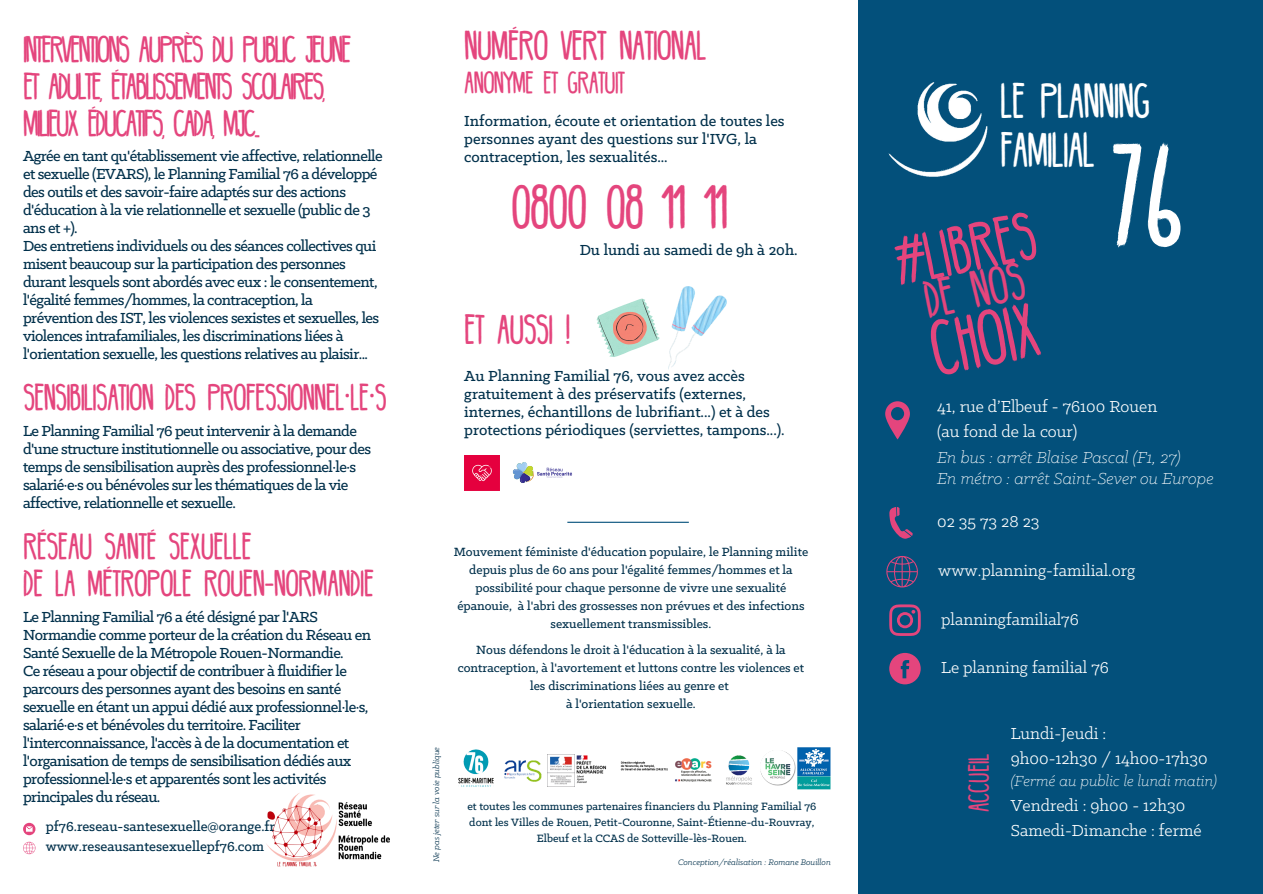
<style>
.page{position:relative;width:1263px;height:894px;background:#fff}
.page>*{position:absolute;margin:0;border:0;box-sizing:border-box;transform-origin:0 0}
.t1{font:105px "BELLABOO";color:#fff}
.t2{font:56.25px "BELLABOO";color:#e4457d}
.t3{font:48.75px "BELLABOO";color:#e4457d}
.t4{font:45px "BELLABOO";letter-spacing:-.03em;color:#e4457d}
.t5{font:38.25px "BELLABOO";color:#e4457d}
.t6{font:35.55px/49.5px "BELLABOO";letter-spacing:-.03em;color:#fff}
.t7{font:30px "BELLABOO";letter-spacing:-.03em;color:#e4457d}
.t8{font:27px/37px "BELLABOO";letter-spacing:-.08em;color:#e4457d}
.t9{font:27px/37px "BELLABOO";letter-spacing:-.025em;color:#e4457d}
.t10{font:27px "BELLABOO";letter-spacing:-.035em;color:#e4457d}
.t11{font:22.5px "BELLABOO";letter-spacing:-.03em;color:#e4457d}
.t12{font:21px "BELLABOO";color:#e4457d}
.t13{font:18px/24.8px "Klinic Slab";color:#fff}
.t14{font:italic 300 18px/21.1px "Klinic Slab";color:#fff}
.t15{font:500 16.5px/18px "Klinic Slab";letter-spacing:-.035em;color:#00304b}
.t16{font:500 16.5px/18px "Klinic Slab";color:#00304b}
.t17{font:italic 300 16.5px "Klinic Slab";color:#fff}
.t18{font:500 15px/20.2px "Klinic Slab";color:#00304b}
.t19{font:500 13.5px/18px "Klinic Slab";color:#00304b;text-align:center}
.t20{font:500 12px/16px "Klinic Slab";color:#00304b;text-align:center}
.t21{font:italic 9px "Klinic Slab";color:#00304b}
.s1{font-family:"Noto Sans"}
</style>
<div class="page">
<div style="left:858px;top:0;width:405px;height:893px;background:#03507b"></div>
<img style="left:888px;top:82px;width:100px;height:95px">
<svg style="left:23px;top:822px;width:12px;height:13px"></svg>
<svg style="left:23px;top:841px;width:12px;height:12px"></svg>
<svg style="left:889px;top:507px;width:24px;height:32px"></svg>
<svg style="left:885px;top:401px;width:25px;height:38px"></svg>
<svg style="left:889px;top:604px;width:32px;height:31px"></svg>
<svg style="left:886px;top:556px;width:32px;height:31px"></svg>
<img style="left:464px;top:455px;width:35px;height:35px">
<svg style="left:513px;top:462px;width:59px;height:21px"></svg>
<svg style="left:597px;top:298px;width:63px;height:59px"></svg>
<img style="left:668px;top:286px;width:59px;height:83px">
<svg style="left:889px;top:652px;width:32px;height:32px"></svg>
<img style="left:458px;top:749px;width:36px;height:38px">
<img style="left:726px;top:755px;width:26px;height:30px">
<img style="left:504px;top:760px;width:38px;height:22px">
<img style="left:675px;top:758px;width:37px;height:24px">
<img style="left:798px;top:747px;width:32px;height:42px">
<img style="left:576px;top:755px;width:91px;height:28px">
<img style="left:547px;top:754px;width:27px;height:32px">
<img style="left:760px;top:750px;width:35px;height:35px">
<hr style="left:567px;top:521px;width:122px;height:1px;background:#03507b">
<img style="left:266px;top:793px;width:124px;height:74px">
<h3 class="t8" style="left:23px;top:28px;width:330px">INTERVENTIONS AUPRÈS DU PUBLIC JEUNE<br>ET ADULTE, ÉTABLISSEMENTS SCOLAIRES,<br>MILIEUX ÉDUCATIFS, CADA, MJC.</h3>
<p class="t15" style="left:23px;top:148px;width:361px">Agrée en tant qu'établissement vie affective, relationnelle et sexuelle (EVARS), le Planning Familial 76 a développé des outils et des savoir-faire adaptés sur des actions d'éducation à la vie relationnelle et sexuelle (public de 3 ans et +).<br>Des entretiens individuels ou des séances collectives qui misent beaucoup sur la participation des personnes durant lesquels sont abordés avec eux : le consentement, l'égalité femmes/hommes, la contraception, la prévention des IST, les violences sexistes et sexuelles, les violences intrafamiliales, les discriminations liées à l'orientation sexuelle, les questions relatives au plaisir...</p>
<h3 class="t10" style="left:23px;top:378px;width:365px">SENSIBILISATION DES PROFESSIONNEL<span class="s1">·</span>LE<span class="s1">·</span>S</h3>
<p class="t15" style="left:23px;top:422px;width:349px">Le Planning Familial 76 peut intervenir à la demande d'une structure institutionnelle ou associative, pour des temps de sensibilisation auprès des professionnel·le·s salarié·e·s ou bénévoles sur les thématiques de la vie affective, relationnelle et sexuelle.</p>
<h3 class="t9" style="left:23px;top:524px;width:353px">RÉSEAU SANTÉ SEXUELLE<br>DE LA MÉTROPOLE ROUEN-NORMANDIE</h3>
<p class="t15" style="left:23px;top:608px;width:349px">Le Planning Familial 76 a été désigné par l'ARS Normandie comme porteur de la création du Réseau en Santé Sexuelle de la Métropole Rouen-Normandie.<br>Ce réseau a pour objectif de contribuer à fluidifier le parcours des personnes ayant des besoins en santé sexuelle en étant un appui dédié aux professionnel·le·s, salarié·e·s et bénévoles du territoire. Faciliter l'interconnaissance, l'accès à de la documentation et l'organisation de temps de sensibilisation dédiés aux professionnel·le·s et apparentés sont les activités principales du réseau.</p>
<p class="t18" style="left:46px;top:816px;width:231px">pf76.reseau-santesexuelle@orange.fr www.reseausantesexuellepf76.com</p>
<h3 class="t7" style="left:464px;top:24px;width:244px">NUMÉRO VERT NATIONAL</h3>
<h3 class="t11" style="left:464px;top:67px;width:162px">ANONYME ET GRATUIT</h3>
<p class="t16" style="left:464px;top:112px;width:322px">Information, écoute et orientation de toutes les personnes ayant des questions sur l'IVG, la contraception, les sexualités...</p>
<h3 class="t4" style="left:511px;top:174px;width:219px">0800 08 11 11</h3>
<p class="t16" style="left:580px;top:241px;width:219px">Du lundi au samedi de 9h à 20h.</p>
<h3 class="t7" style="left:464px;top:308px;width:108px">ET AUSSI !</h3>
<p class="t16" style="left:464px;top:367px;width:322px">Au Planning Familial 76, vous avez accès gratuitement à des préservatifs (externes, internes, échantillons de lubrifiant...) et à des protections périodiques (serviettes, tampons...).</p>
<p class="t19" style="left:454px;top:543px;width:356px">Mouvement féministe d'éducation populaire, le Planning milite depuis plus de 60 ans pour l'égalité femmes/hommes et la possibilité pour chaque personne de vivre une sexualité épanouie, à l'abri des grossesses non prévues et des infections sexuellement transmissibles.</p>
<p class="t19" style="left:458px;top:641px;width:348px">Nous défendons le droit à l'éducation à la sexualité, à la contraception, à l'avortement et luttons contre les violences et les discriminations liées au genre et<br>à l'orientation sexuelle.</p>
<p class="t21" style="left:432px;top:862px;width:117px;rotate:-90deg">Ne pas jeter sur la voie publique</p>
<p class="t20" style="left:467px;top:798px;width:350px">et toutes les communes partenaires financiers du Planning Familial 76 dont les Villes de Rouen, Petit-Couronne, Saint-Étienne-du-Rouvray,<br>Elbeuf et la CCAS de Sotteville-lès-Rouen.</p>
<p class="t21" style="left:678px;top:857px;width:154px">Conception/réalisation : Romane Bouillon</p>
<h3 class="t6" style="left:1000px;top:72px;width:151px">LE PLANNING<br>FAMILIAL</h3>
<h1 class="t1" style="left:1114px;top:121px;width:71px">76</h1>
<h3 class="t3" style="left:891px;top:228px;width:142px;rotate:-11deg">#LIBRES</h3>
<h3 class="t5" style="left:920px;top:273px;width:103px;rotate:-11deg">DE NOS</h3>
<h2 class="t2" style="left:924px;top:310px;width:110px;rotate:-11deg">CHOIX</h2>
<p class="t13" style="left:937px;top:395px;width:222px">41, rue d’Elbeuf - 76100 Rouen (au fond de la cour)</p>
<p class="t14" style="left:937px;top:447px;width:278px">En bus : arrêt Blaise Pascal (F1, 27)<br>En métro : arrêt Saint-Sever ou Europe</p>
<p class="t13" style="left:937px;top:510px;width:104px">02 35 73 28 23</p>
<p class="t13" style="left:938px;top:559px;width:198px">www.planning-familial.org</p>
<p class="t13" style="left:941px;top:607px;width:139px">planningfamilial76</p>
<p class="t13" style="left:941px;top:656px;width:169px">Le planning familial 76</p>
<p class="t12" style="left:964px;top:811px;width:60px;rotate:-90deg">ACCUEIL</p>
<p class="t13" style="left:1011px;top:721px;width:198px">Lundi-Jeudi :<br>9h00-12h30 / 14h00-17h30</p>
<p class="t17" style="left:1011px;top:773px;width:208px">(Fermé au public le lundi matin)</p>
<p class="t13" style="left:1011px;top:793px;width:192px">Vendredi : 9h00 - 12h30<br>Samedi-Dimanche : fermé</p>
</div>
